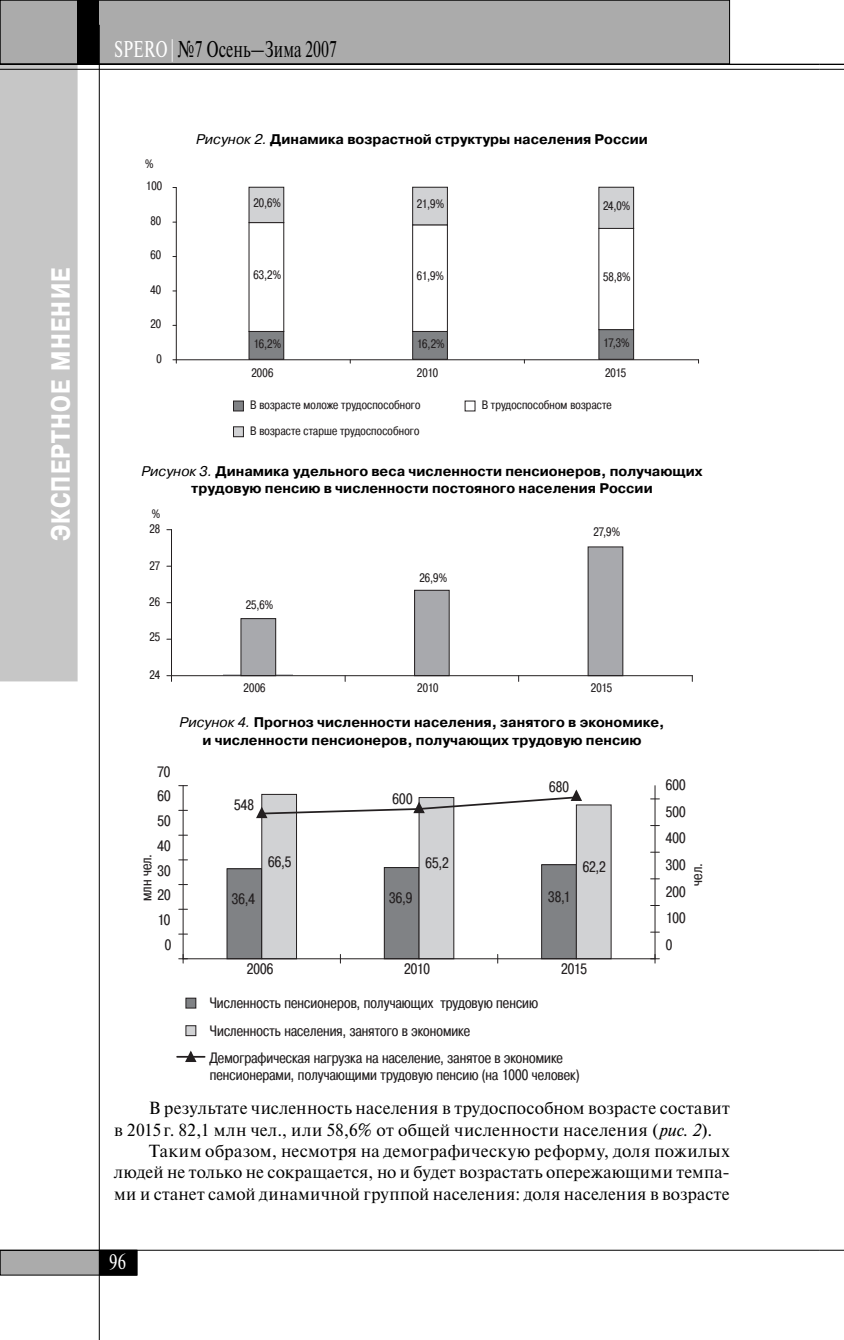
<style>
.page{position:relative;width:844px;height:1340px;background:#fff}
.page>*{position:absolute;margin:0;border:0;box-sizing:border-box;transform-origin:0 0}
.t1{font:700 26.25px "Pragmatica Cond C";letter-spacing:.05em;color:#fff}
.t2{font:22.75px "Newton C";color:#000;scale:.7 1}
.t3{font:21px "Newton C";color:#fff;scale:.8 1}
.t4{font:17.5px/21.3px "Newton C";letter-spacing:.01em;color:#000}
.t5{font:15.05px/27.5px "Pragmatica Cond C";letter-spacing:.005em;color:#231f20}
.t6{font:700 14px/17.8px "Pragmatica C";color:#000;text-align:center}
.t7{font:12.25px "Pragmatica Cond C";letter-spacing:.015em;color:#231f20}
.s1{color:#fff}
.s2{font-weight:400;font-style:italic}
.s3{font-style:italic}
</style>
<div class="page">
<div style="left:0;top:61px;width:77px;height:620px;background:#c6c6c6"></div>
<div style="left:0;top:0;width:729px;height:64px;background:#ababab"></div>
<div style="left:0;top:0;width:729px;height:64px;border:1px solid #000"></div>
<div style="left:77px;top:0;width:22px;height:64px;background:#000"></div>
<div style="left:0;top:1250px;width:136px;height:25px;background:#ababab"></div>
<div style="left:0;top:1250px;width:137px;height:25px;border:1px solid #000"></div>
<div style="left:100px;top:1250px;width:37px;height:25px;background:#000"></div>
<hr style="left:99px;top:25px;width:1px;height:1314px;background:#000">
<hr style="left:0;top:64px;width:819px;height:1px;background:#000">
<hr style="left:0;top:69px;width:819px;height:1px;background:#000">
<hr style="left:0;top:1249px;width:819px;height:1px;background:#000">
<svg style="left:819px;top:64px;width:24px;height:6px"></svg>
<svg style="left:819px;top:1249px;width:24px;height:1px"></svg>
<div style="left:249px;top:331px;width:35px;height:28px;background:#808285"></div>
<div style="left:249px;top:331px;width:35px;height:28px;border:1px solid #231f20"></div>
<div style="left:249px;top:187px;width:35px;height:35px;background:#d1d2d4"></div>
<div style="left:249px;top:187px;width:35px;height:36px;border:1px solid #231f20"></div>
<div style="left:412px;top:331px;width:35px;height:28px;background:#808285"></div>
<div style="left:412px;top:224px;width:35px;height:108px;border:1px solid #231f20"></div>
<div style="left:412px;top:187px;width:35px;height:38px;background:#d1d2d4"></div>
<div style="left:412px;top:187px;width:35px;height:38px;border:1px solid #231f20"></div>
<div style="left:598px;top:329px;width:35px;height:30px;background:#808285"></div>
<div style="left:598px;top:187px;width:35px;height:41px;background:#d1d2d4"></div>
<div style="left:598px;top:187px;width:35px;height:42px;border:1px solid #231f20"></div>
<hr style="left:176px;top:187px;width:1px;height:173px;background:#231f20">
<hr style="left:176px;top:359px;width:522px;height:1px;background:#231f20">
<div style="left:233px;top:401px;width:10px;height:10px;background:#808285"></div>
<div style="left:233px;top:401px;width:11px;height:10px;border:1px solid #231f20"></div>
<div style="left:233px;top:427px;width:10px;height:10px;background:#d1d2d4"></div>
<div style="left:233px;top:426px;width:11px;height:11px;border:1px solid #231f20"></div>
<hr style="left:223px;top:674px;width:70px;height:1px;background:#c4c5c7">
<div style="left:241px;top:618px;width:34px;height:57px;background:#a8a9ad"></div>
<div style="left:240px;top:618px;width:36px;height:58px;border:1px solid #231f20"></div>
<div style="left:414px;top:590px;width:35px;height:85px;background:#a8a9ad"></div>
<div style="left:414px;top:590px;width:35px;height:86px;border:1px solid #231f20"></div>
<div style="left:588px;top:547px;width:34px;height:128px;background:#a8a9ad"></div>
<div style="left:587px;top:546px;width:36px;height:130px;border:1px solid #231f20"></div>
<hr style="left:171px;top:529px;width:1px;height:146px;background:#231f20">
<hr style="left:171px;top:675px;width:521px;height:1px;background:#231f20">
<svg style="left:167px;top:675px;width:5px;height:6px"></svg>
<div style="left:227px;top:868px;width:35px;height:90px;background:#808285"></div>
<div style="left:227px;top:868px;width:35px;height:91px;border:1px solid #231f20"></div>
<div style="left:384px;top:867px;width:35px;height:91px;background:#808285"></div>
<div style="left:384px;top:867px;width:35px;height:92px;border:1px solid #231f20"></div>
<div style="left:541px;top:864px;width:35px;height:94px;background:#808285"></div>
<div style="left:541px;top:864px;width:35px;height:95px;border:1px solid #231f20"></div>
<div style="left:262px;top:794px;width:34px;height:164px;background:#d1d2d4"></div>
<div style="left:261px;top:794px;width:36px;height:165px;border:1px solid #231f20"></div>
<div style="left:419px;top:797px;width:34px;height:161px;background:#d1d2d4"></div>
<div style="left:418px;top:797px;width:36px;height:162px;border:1px solid #231f20"></div>
<div style="left:576px;top:805px;width:35px;height:153px;background:#d1d2d4"></div>
<div style="left:576px;top:804px;width:35px;height:155px;border:1px solid #231f20"></div>
<hr style="left:183px;top:785px;width:1px;height:173px;background:#231f20">
<hr style="left:183px;top:958px;width:471px;height:1px;background:#231f20">
<svg style="left:179px;top:954px;width:8px;height:9px"></svg>
<hr style="left:654px;top:785px;width:1px;height:173px;background:#231f20">
<svg style="left:650px;top:954px;width:9px;height:9px"></svg>
<div style="left:186px;top:998px;width:10px;height:10px;background:#808285"></div>
<div style="left:186px;top:997px;width:10px;height:11px;border:1px solid #231f20"></div>
<div style="left:186px;top:1025px;width:10px;height:10px;background:#d1d2d4"></div>
<div style="left:186px;top:1025px;width:10px;height:10px;border:1px solid #231f20"></div>
<hr style="left:177px;top:1055px;width:28px;height:2px;background:#231f20">
<svg style="left:184px;top:1050px;width:14px;height:12px"></svg>
<svg style="left:256px;top:789px;width:327px;height:30px"></svg>
<h1 class="t1" style="left:51px;top:541px;width:275px;rotate:-90deg">ЭКСПЕРТНОЕ МНЕНИЕ</h1>
<h2 class="t2" style="left:114px;top:41px;width:320px"><span class="s1">SPERO |</span> №7 Осень—Зима 2007</h2>
<p class="t7" style="left:145px;top:159px;width:10px">%</p>
<p class="t7" style="left:146px;top:182px;width:18px">100</p>
<p class="t7" style="left:150px;top:216px;width:12px">80</p>
<p class="t7" style="left:150px;top:251px;width:12px">60</p>
<p class="t7" style="left:150px;top:285px;width:12px">40</p>
<p class="t7" style="left:150px;top:319px;width:12px">20</p>
<p class="t7" style="left:156px;top:354px;width:7px">0</p>
<p class="t6" style="left:196px;top:131px;width:453px"><span class="s2">Рисунок 2.</span> Динамика возрастной структуры населения России</p>
<p class="t7" style="left:253px;top:198px;width:29px">20,6%</p>
<p class="t7" style="left:416px;top:199px;width:29px">21,9%</p>
<p class="t7" style="left:603px;top:201px;width:29px">24,0%</p>
<p class="t7" style="left:253px;top:270px;width:29px">63,2%</p>
<p class="t7" style="left:416px;top:271px;width:29px">61,9%</p>
<p class="t7" style="left:603px;top:272px;width:29px">58,8%</p>
<p class="t7" style="left:253px;top:339px;width:29px">16,2%</p>
<p class="t7" style="left:416px;top:339px;width:29px">16,2%</p>
<p class="t7" style="left:603px;top:338px;width:28px">17,3%</p>
<p class="t7" style="left:251px;top:368px;width:23px">2006</p>
<p class="t7" style="left:417px;top:368px;width:23px">2010</p>
<p class="t7" style="left:605px;top:368px;width:23px">2015</p>
<p class="t7" style="left:250px;top:400px;width:172px">В возрасте моложе трудоспособного</p>
<p class="t7" style="left:481px;top:400px;width:131px">В трудоспособном возрасте</p>
<p class="t7" style="left:250px;top:426px;width:171px">В возрасте старше трудоспособного</p>
<p class="t6" style="left:141px;top:463px;width:562px"><span class="s2">Рисунок 3.</span> Динамика удельного веса численности пенсионеров, получающих трудовую пенсию в численности постояного населения России</p>
<p class="t7" style="left:152px;top:509px;width:10px">%</p>
<p class="t7" style="left:149px;top:524px;width:12px">28</p>
<p class="t7" style="left:149px;top:561px;width:12px">27</p>
<p class="t7" style="left:149px;top:597px;width:12px">26</p>
<p class="t7" style="left:149px;top:632px;width:12px">25</p>
<p class="t7" style="left:246px;top:600px;width:29px">25,6%</p>
<p class="t7" style="left:419px;top:573px;width:29px">26,9%</p>
<p class="t7" style="left:593px;top:527px;width:28px">27,9%</p>
<p class="t7" style="left:150px;top:670px;width:12px">24</p>
<p class="t5" style="left:157px;top:759px;width:14px">70</p>
<p class="t5" style="left:157px;top:783px;width:15px">60</p>
<p class="t5" style="left:157px;top:808px;width:15px">50</p>
<p class="t5" style="left:157px;top:833px;width:15px">40</p>
<p class="t5" style="left:133px;top:901px;width:49px;rotate:-90deg">млн чел.</p>
<p class="t5" style="left:157px;top:857px;width:15px">30</p>
<p class="t5" style="left:157px;top:882px;width:15px">20</p>
<p class="t5" style="left:157px;top:907px;width:15px">10</p>
<p class="t5" style="left:165px;top:932px;width:8px">0</p>
<p class="t7" style="left:243px;top:683px;width:23px">2006</p>
<p class="t7" style="left:417px;top:683px;width:23px">2010</p>
<p class="t7" style="left:590px;top:683px;width:23px">2015</p>
<p class="t6" style="left:179px;top:714px;width:486px"><span class="s2">Рисунок 4.</span> Прогноз численности населения, занятого в экономике, и численности пенсионеров, получающих трудовую пенсию</p>
<p class="t5" style="left:234px;top:792px;width:22px">548</p>
<p class="t5" style="left:392px;top:786px;width:21px">600</p>
<p class="t5" style="left:549px;top:774px;width:21px">680</p>
<p class="t5" style="left:268px;top:848px;width:25px">66,5</p>
<p class="t5" style="left:425px;top:850px;width:25px">65,2</p>
<p class="t5" style="left:582px;top:854px;width:25px">62,2</p>
<p class="t5" style="left:232px;top:885px;width:24px">36,4</p>
<p class="t5" style="left:389px;top:885px;width:25px">36,9</p>
<p class="t5" style="left:548px;top:883px;width:24px">38,1</p>
<p class="t5" style="left:247px;top:956px;width:28px">2006</p>
<p class="t5" style="left:404px;top:956px;width:27px">2010</p>
<p class="t5" style="left:561px;top:956px;width:27px">2015</p>
<p class="t5" style="left:665px;top:772px;width:21px">600</p>
<p class="t5" style="left:665px;top:799px;width:21px">500</p>
<p class="t5" style="left:665px;top:825px;width:21px">400</p>
<p class="t5" style="left:665px;top:852px;width:21px">300</p>
<p class="t5" style="left:665px;top:878px;width:21px">200</p>
<p class="t5" style="left:665px;top:905px;width:21px">100</p>
<p class="t5" style="left:665px;top:932px;width:8px">0</p>
<p class="t5" style="left:684px;top:886px;width:24px;rotate:-90deg">чел.</p>
<p class="t5" style="left:210px;top:990px;width:354px">Численность пенсионеров, получающих трудовую пенсию<br>Численность населения, занятого в экономике<br>Демографическая нагрузка на население, занятое в экономике</p>
<p class="t5" style="left:210px;top:1061px;width:371px">пенсионерами, получающими трудовую пенсию (на 1000 человек)</p>
<p class="t4" style="left:114px;top:1098px;width:617px;text-indent:35px">В результате численность населения в трудоспособном возрасте составит в 2015 г. 82,1 млн чел., или 58,6% от общей численности населения (<span class="s3">рис. 2</span>).</p>
<p class="t4" style="left:114px;top:1141px;width:617px;text-align:justify;text-indent:35px">Таким образом, несмотря на демографическую реформу, доля пожилых людей не только не сокращается, но и будет возрастать опережающими темпа&shy;ми и станет самой динамичной группой населения: доля населения в возрасте</p>
<p class="t3" style="left:109px;top:1254px;width:23px">96</p>
</div>
